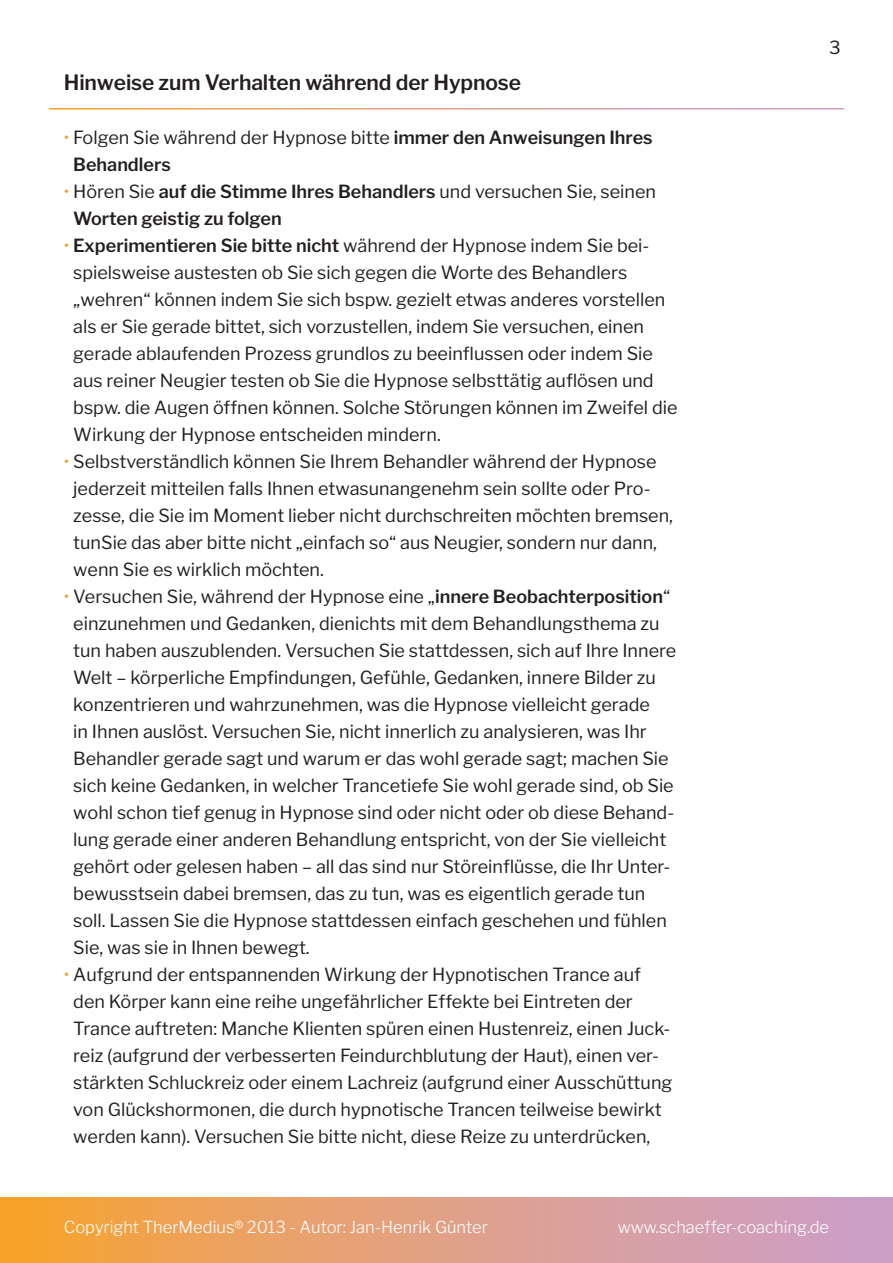
<style>
.page{position:relative;width:893px;height:1263px;background:#fff}
.page>*{position:absolute;margin:0;border:0;box-sizing:border-box;transform-origin:0 0}
.t1{font:600 21px "Libre Franklin";letter-spacing:-.005em;color:#231f20}
.t2{font:18px/27px "Libre Franklin";color:#231f20}
.t3{font:600 18px/27px "Libre Franklin";color:#231f20}
.t4{font:300 16.5px "Libre Franklin";color:#fff}
.s1{font-weight:400;color:#f7a328}
.s2{font-weight:400}
.s3{color:#f7a328}
.s4{font-weight:600}
</style>
<div class="page">
<div style="left:0;top:1197px;width:893px;height:66px;background:linear-gradient(to right,#f8a333,#ca9ed2)"></div>
<p class="t1" style="left:64px;top:70px;width:459px">Hinweise zum Verhalten während der Hypnose</p>
<p class="t3" style="left:73px;top:124px;width:581px;text-indent:-9px"><span class="s1">•</span> <span class="s2">Folgen Sie während der Hypnose bitte</span> immer den Anweisungen Ihres<br>Behandlers</p>
<p class="t3" style="left:73px;top:178px;width:584px;text-indent:-9px"><span class="s1">•</span> <span class="s2">Hören Sie</span> auf die Stimme Ihres Behandlers <span class="s2">und versuchen Sie, seinen<br></span>Worten geistig zu folgen</p>
<p class="t2" style="left:73px;top:232px;width:606px;text-indent:-9px"><span class="s3">•</span> <span class="s4">Experimentieren Sie bitte nicht</span> während der Hypnose indem Sie bei&shy;spielsweise austesten ob Sie sich gegen die Worte des Behandlers „wehren“ können indem Sie sich bspw. gezielt etwas anderes vorstellen als er Sie gerade bittet, sich vorzustellen, indem Sie versuchen, einen gerade ablaufenden Prozess grundlos zu beeinflussen oder indem Sie aus reiner Neugier testen ob Sie die Hypnose selbsttätig auflösen und bspw. die Augen öffnen können. Solche Störungen können im Zweifel die Wirkung der Hypnose entscheiden mindern.</p>
<p class="t2" style="left:73px;top:448px;width:601px;text-indent:-9px"><span class="s3">•</span> Selbstverständlich können Sie Ihrem Behandler während der Hypnose jederzeit mitteilen falls Ihnen etwasunangenehm sein sollte oder Pro&shy;zesse, die Sie im Moment lieber nicht durchschreiten möchten bremsen, tunSie das aber bitte nicht „einfach so“ aus Neugier, sondern nur dann, wenn Sie es wirklich möchten.</p>
<p class="t2" style="left:73px;top:583px;width:604px;text-indent:-9px"><span class="s3">•</span> Versuchen Sie, während der Hypnose eine „<span class="s4">innere Beobachterposition</span>“ einzunehmen und Gedanken, dienichts mit dem Behandlungsthema zu tun haben auszublenden. Versuchen Sie stattdessen, sich auf Ihre Innere Welt – körperliche Empfindungen, Gefühle, Gedanken, innere Bilder zu konzentrieren und wahrzunehmen, was die Hypnose vielleicht gerade<br>in Ihnen auslöst. Versuchen Sie, nicht innerlich zu analysieren, was Ihr Behandler gerade sagt und warum er das wohl gerade sagt; machen Sie sich keine Gedanken, in welcher Trancetiefe Sie wohl gerade sind, ob Sie wohl schon tief genug in Hypnose sind oder nicht oder ob diese Behand&shy;lung gerade einer anderen Behandlung entspricht, von der Sie vielleicht gehört oder gelesen haben – all das sind nur Störeinflüsse, die Ihr Unter&shy;bewusstsein dabei bremsen, das zu tun, was es eigentlich gerade tun soll. Lassen Sie die Hypnose stattdessen einfach geschehen und fühlen Sie, was sie in Ihnen bewegt.</p>
<p class="t2" style="left:73px;top:961px;width:601px;text-indent:-9px"><span class="s3">•</span> Aufgrund der entspannenden Wirkung der Hypnotischen Trance auf den Körper kann eine reihe ungefährlicher Effekte bei Eintreten der Trance auftreten: Manche Klienten spüren einen Hustenreiz, einen Juck&shy;reiz (aufgrund der verbesserten Feindurchblutung der Haut), einen ver&shy;stärkten Schluckreiz oder einem Lachreiz (aufgrund einer Ausschüttung von Glückshormonen, die durch hypnotische Trancen teilweise bewirkt werden kann). Versuchen Sie bitte nicht, diese Reize zu unterdrücken,</p>
<p class="t2" style="left:829px;top:34px;width:13px">3</p>
<p class="t4" style="left:64px;top:1217px;width:426px">Copyright TherMedius® 2013 - Autor: Jan-Henrik Günter</p>
<p class="t4" style="left:618px;top:1217px;width:213px">www.schaeffer-coaching.de</p>
</div>
